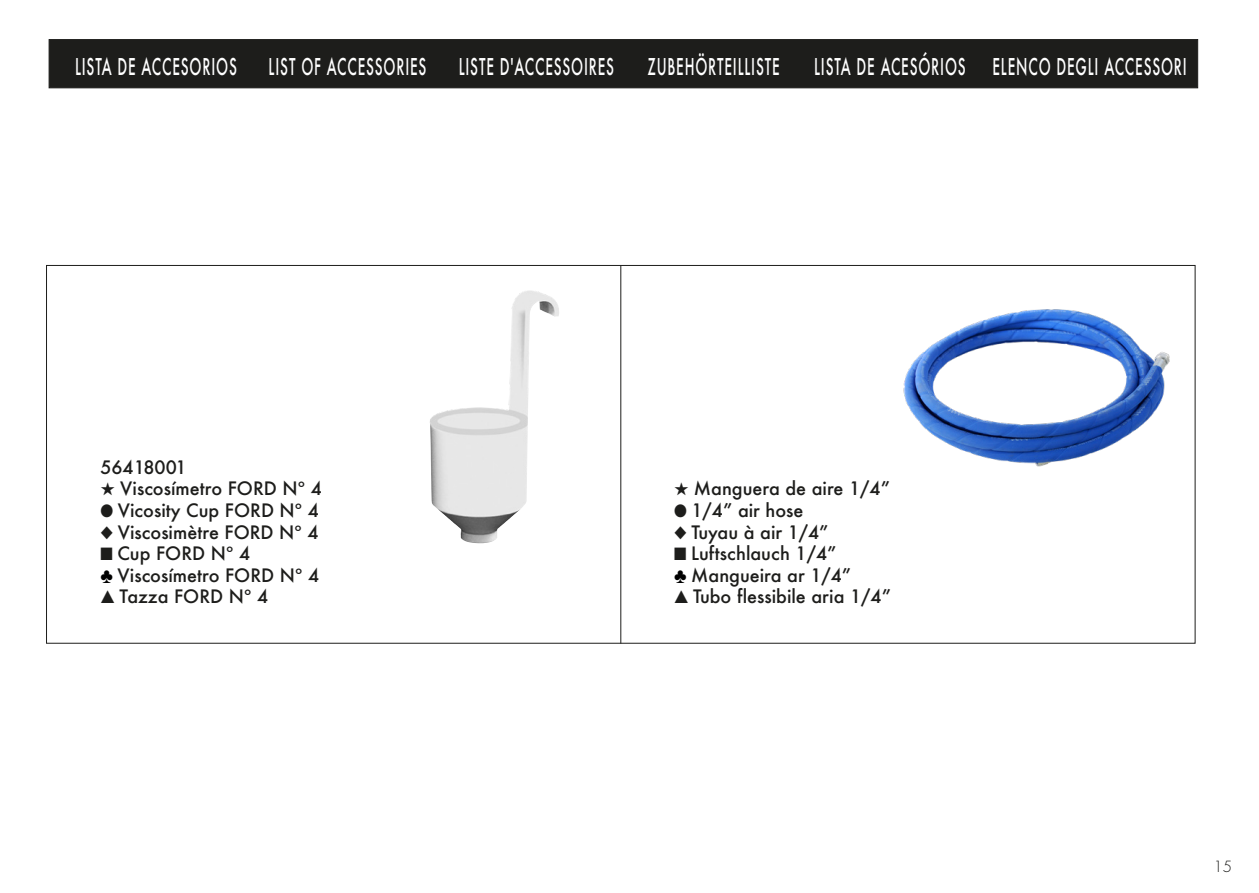
<style>
.page{position:relative;width:1259px;height:893px;background:#fff}
.page>*{position:absolute;margin:0;border:0;box-sizing:border-box;transform-origin:0 0}
.t1{font:500 22.5px "Futura";letter-spacing:.06em;color:#fff;scale:.6 1}
.t2{font:500 18px/21.6px "Futura";color:#1d1d1b}
.t3{font:300 15px "Futura";color:#1d1d1b}
.s1{color:#000}
</style>
<div class="page">
<img style="left:430px;top:290px;width:129px;height:253px">
<div style="left:49px;top:39px;width:1149px;height:49px;background:#1d1d1b;border:1px solid #1d1d1b"></div>
<img style="left:903px;top:309px;width:267px;height:158px">
<hr style="left:620px;top:265px;width:1px;height:379px;background:#1d1d1b">
<p class="t1" style="left:75px;top:51px;width:271px">LISTA DE ACCESORIOS</p>
<p class="t1" style="left:268px;top:51px;width:265px">LIST OF ACCESSORIES</p>
<p class="t1" style="left:459px;top:51px;width:260px">LISTE D'ACCESSOIRES</p>
<p class="t1" style="left:647px;top:51px;width:222px">ZUBEHÖRTEILLISTE</p>
<p class="t1" style="left:814px;top:51px;width:622px">LISTA DE ACESÓRIOS ELENCO DEGLI ACCESSORI</p>
<p class="t2" style="left:100px;top:456px;width:87px">56418001</p>
<p class="t2" style="left:100px;top:478px;width:223px">★ Viscosímetro FORD Nº 4</p>
<p class="t2" style="left:100px;top:499px;width:220px">● Vicosity Cup FORD Nº 4</p>
<p class="t2" style="left:100px;top:521px;width:219px">◆ Viscosimètre FORD Nº 4</p>
<p class="t2" style="left:100px;top:542px;width:220px">■ Cup FORD Nº 4<br><span class="s1">♣</span> Viscosímetro FORD Nº 4</p>
<p class="t2" style="left:100px;top:586px;width:169px">▲ Tazza FORD Nº 4</p>
<p class="t2" style="left:674px;top:478px;width:217px">★ Manguera de aire 1/4”</p>
<p class="t2" style="left:674px;top:499px;width:131px">● 1/4” air hose</p>
<p class="t2" style="left:674px;top:521px;width:156px">◆ Tuyau à air 1/4”</p>
<p class="t2" style="left:674px;top:542px;width:179px">■ Luftschlauch 1/4” <span class="s1">♣</span> Mangueira ar 1/4”</p>
<p class="t2" style="left:674px;top:586px;width:218px">▲ Tubo flessibile aria 1/4”</p>
<p class="t3" style="left:1213px;top:857px;width:20px">15</p>
</div>
